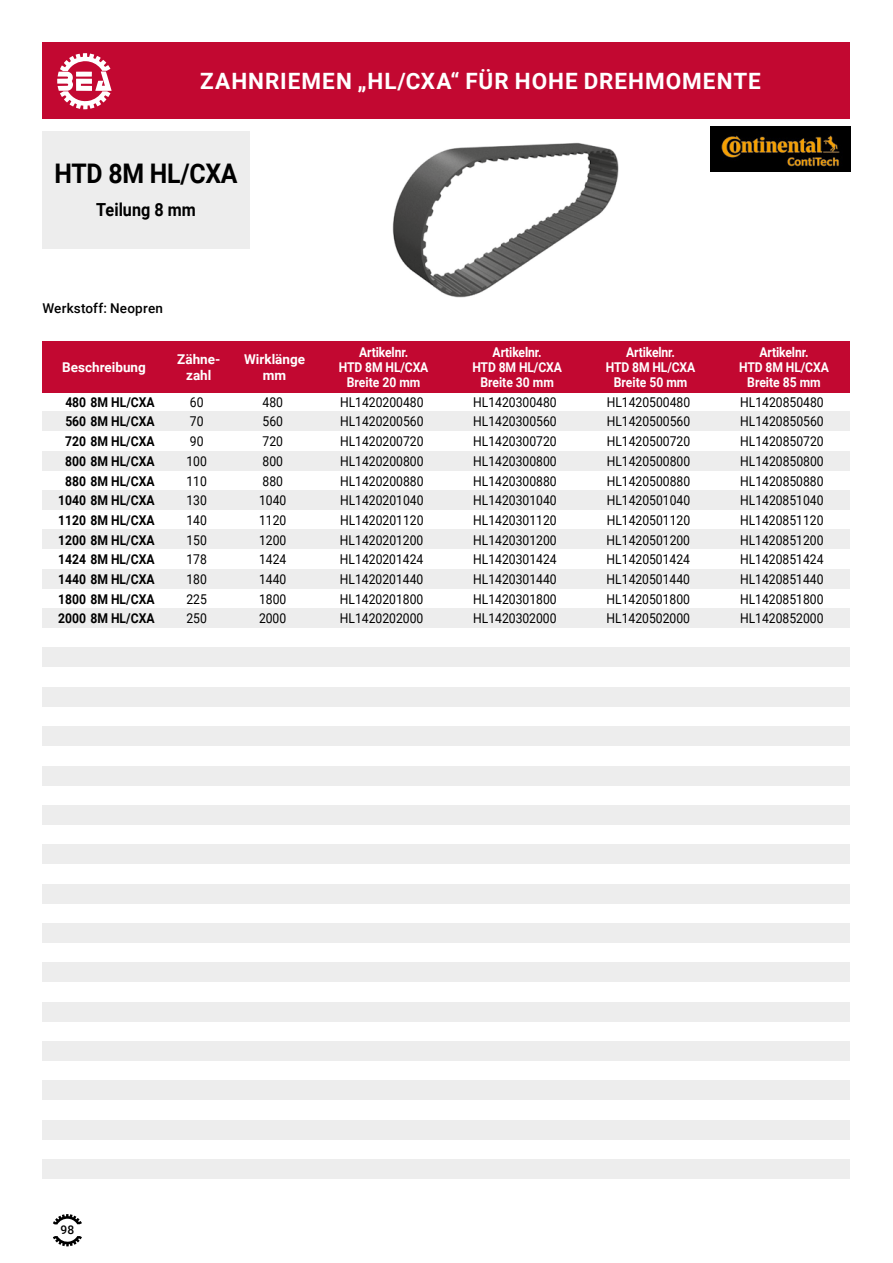
<style>
.page{position:relative;width:893px;height:1263px;background:#fff}
.page>*{position:absolute;margin:0;border:0;box-sizing:border-box;transform-origin:0 0}
.t1{font:700 27px "Roboto";letter-spacing:-.01em;color:#000;scale:.92 1}
.t2{font:700 22.5px "Roboto";letter-spacing:.045em;color:#fff}
.t3{font:700 18px "Roboto";color:#000;scale:.9 1}
.t4{font:13.5px "Roboto";color:#000;scale:.9 1}
.t5{font:700 13.5px "Roboto";color:#000;scale:.9 1}
.t6{font:700 13.5px/15px "Roboto";letter-spacing:-.01em;color:#fff;text-align:center;scale:.9 1}
.t7{font:700 13.5px/16.2px "Roboto";letter-spacing:-.01em;color:#fff;text-align:center}
.t8{font:500 13.5px "Roboto";letter-spacing:.015em;color:#000}
.t9{font:500 12px "Roboto";color:#000}
</style>
<div class="page">
<div style="left:43px;top:569px;width:807px;height:20px;background:#ededed"></div>
<div style="left:43px;top:529px;width:807px;height:20px;background:#ededed"></div>
<div style="left:43px;top:490px;width:807px;height:20px;background:#ededed"></div>
<div style="left:43px;top:451px;width:807px;height:19px;background:#ededed"></div>
<div style="left:43px;top:411px;width:807px;height:20px;background:#ededed"></div>
<div style="left:43px;top:608px;width:807px;height:20px;background:#ededed"></div>
<div style="left:43px;top:648px;width:807px;height:19px;background:#ededed"></div>
<div style="left:43px;top:687px;width:807px;height:20px;background:#ededed"></div>
<div style="left:43px;top:726px;width:807px;height:20px;background:#ededed"></div>
<div style="left:43px;top:766px;width:807px;height:19px;background:#ededed"></div>
<div style="left:43px;top:805px;width:807px;height:20px;background:#ededed"></div>
<div style="left:43px;top:844px;width:807px;height:20px;background:#ededed"></div>
<div style="left:43px;top:884px;width:807px;height:19px;background:#ededed"></div>
<div style="left:43px;top:923px;width:807px;height:20px;background:#ededed"></div>
<div style="left:43px;top:962px;width:807px;height:20px;background:#ededed"></div>
<div style="left:43px;top:1002px;width:807px;height:19px;background:#ededed"></div>
<div style="left:43px;top:1041px;width:807px;height:20px;background:#ededed"></div>
<div style="left:43px;top:1080px;width:807px;height:20px;background:#ededed"></div>
<div style="left:43px;top:1120px;width:807px;height:20px;background:#ededed"></div>
<div style="left:43px;top:1159px;width:807px;height:20px;background:#ededed"></div>
<div style="left:43px;top:341px;width:807px;height:51px;background:#c20831"></div>
<div style="left:43px;top:43px;width:807px;height:76px;background:#c20831"></div>
<svg style="left:57px;top:53px;width:55px;height:56px"></svg>
<svg style="left:53px;top:1214px;width:29px;height:10px"></svg>
<svg style="left:53px;top:1236px;width:29px;height:10px"></svg>
<div style="left:42px;top:131px;width:208px;height:117px;background:#ededed"></div>
<img style="left:710px;top:126px;width:140px;height:45px">
<img style="left:392px;top:142px;width:227px;height:156px">
<h2 class="t2" style="left:200px;top:65px;width:562px">ZAHNRIEMEN „HL/CXA“ FÜR HOHE DREHMOMENTE</h2>
<h1 class="t1" style="left:54px;top:155px;width:201px">HTD 8M HL/CXA</h1>
<h3 class="t3" style="left:96px;top:197px;width:112px">Teilung 8 mm</h3>
<p class="t8" style="left:43px;top:299px;width:122px">Werkstoff: Neopren</p>
<p class="t7" style="left:62px;top:358px;width:85px">Beschreibung</p>
<p class="t7" style="left:177px;top:350px;width:45px">Zähne&shy;zahl</p>
<p class="t7" style="left:244px;top:350px;width:62px">Wirklänge mm</p>
<p class="t6" style="left:339px;top:344px;width:101px">Artikelnr.<br>HTD 8M HL/CXA<br>Breite 20 mm</p>
<p class="t6" style="left:472px;top:344px;width:101px">Artikelnr.<br>HTD 8M HL/CXA<br>Breite 30 mm</p>
<p class="t6" style="left:606px;top:344px;width:101px">Artikelnr.<br>HTD 8M HL/CXA<br>Breite 50 mm</p>
<p class="t6" style="left:739px;top:344px;width:101px">Artikelnr.<br>HTD 8M HL/CXA<br>Breite 85 mm</p>
<p class="t5" style="left:65px;top:393px;width:101px">480 8M HL/CXA</p>
<p class="t4" style="left:190px;top:393px;width:17px">60</p>
<p class="t4" style="left:263px;top:393px;width:24px">480</p>
<p class="t4" style="left:340px;top:393px;width:94px">HL1420200480</p>
<p class="t4" style="left:473px;top:393px;width:94px">HL1420300480</p>
<p class="t4" style="left:607px;top:393px;width:94px">HL1420500480</p>
<p class="t4" style="left:740px;top:393px;width:94px">HL1420850480</p>
<p class="t5" style="left:65px;top:412px;width:101px">560 8M HL/CXA</p>
<p class="t4" style="left:190px;top:412px;width:17px">70</p>
<p class="t4" style="left:263px;top:412px;width:24px">560</p>
<p class="t4" style="left:340px;top:412px;width:94px">HL1420200560</p>
<p class="t4" style="left:473px;top:412px;width:94px">HL1420300560</p>
<p class="t4" style="left:607px;top:412px;width:94px">HL1420500560</p>
<p class="t4" style="left:740px;top:412px;width:94px">HL1420850560</p>
<p class="t5" style="left:65px;top:432px;width:101px">720 8M HL/CXA</p>
<p class="t4" style="left:190px;top:432px;width:17px">90</p>
<p class="t4" style="left:263px;top:432px;width:24px">720</p>
<p class="t4" style="left:340px;top:432px;width:94px">HL1420200720</p>
<p class="t4" style="left:473px;top:432px;width:94px">HL1420300720</p>
<p class="t4" style="left:607px;top:432px;width:94px">HL1420500720</p>
<p class="t4" style="left:740px;top:432px;width:94px">HL1420850720</p>
<p class="t5" style="left:65px;top:452px;width:101px">800 8M HL/CXA</p>
<p class="t4" style="left:186px;top:452px;width:24px">100</p>
<p class="t4" style="left:262px;top:452px;width:24px">800</p>
<p class="t4" style="left:340px;top:452px;width:94px">HL1420200800</p>
<p class="t4" style="left:473px;top:452px;width:94px">HL1420300800</p>
<p class="t4" style="left:607px;top:452px;width:94px">HL1420500800</p>
<p class="t4" style="left:740px;top:452px;width:94px">HL1420850800</p>
<p class="t5" style="left:65px;top:471px;width:101px">880 8M HL/CXA</p>
<p class="t4" style="left:186px;top:471px;width:24px">110</p>
<p class="t4" style="left:262px;top:471px;width:24px">880</p>
<p class="t4" style="left:340px;top:471px;width:94px">HL1420200880</p>
<p class="t4" style="left:473px;top:471px;width:94px">HL1420300880</p>
<p class="t4" style="left:607px;top:471px;width:94px">HL1420500880</p>
<p class="t4" style="left:740px;top:471px;width:94px">HL1420850880</p>
<p class="t5" style="left:58px;top:491px;width:109px">1040 8M HL/CXA</p>
<p class="t4" style="left:186px;top:491px;width:24px">130</p>
<p class="t4" style="left:259px;top:491px;width:32px">1040</p>
<p class="t4" style="left:340px;top:491px;width:94px">HL1420201040</p>
<p class="t4" style="left:473px;top:491px;width:94px">HL1420301040</p>
<p class="t4" style="left:607px;top:491px;width:94px">HL1420501040</p>
<p class="t4" style="left:740px;top:491px;width:94px">HL1420851040</p>
<p class="t5" style="left:58px;top:511px;width:109px">1120 8M HL/CXA</p>
<p class="t4" style="left:186px;top:511px;width:24px">140</p>
<p class="t4" style="left:259px;top:511px;width:32px">1120</p>
<p class="t4" style="left:340px;top:511px;width:94px">HL1420201120</p>
<p class="t4" style="left:473px;top:511px;width:94px">HL1420301120</p>
<p class="t4" style="left:607px;top:511px;width:94px">HL1420501120</p>
<p class="t4" style="left:740px;top:511px;width:94px">HL1420851120</p>
<p class="t5" style="left:58px;top:530px;width:109px">1200 8M HL/CXA</p>
<p class="t4" style="left:186px;top:530px;width:24px">150</p>
<p class="t4" style="left:259px;top:530px;width:32px">1200</p>
<p class="t4" style="left:340px;top:530px;width:94px">HL1420201200</p>
<p class="t4" style="left:473px;top:530px;width:94px">HL1420301200</p>
<p class="t4" style="left:607px;top:530px;width:94px">HL1420501200</p>
<p class="t4" style="left:740px;top:530px;width:94px">HL1420851200</p>
<p class="t5" style="left:58px;top:550px;width:109px">1424 8M HL/CXA</p>
<p class="t4" style="left:186px;top:550px;width:24px">178</p>
<p class="t4" style="left:259px;top:550px;width:32px">1424</p>
<p class="t4" style="left:340px;top:550px;width:94px">HL1420201424</p>
<p class="t4" style="left:473px;top:550px;width:94px">HL1420301424</p>
<p class="t4" style="left:607px;top:550px;width:94px">HL1420501424</p>
<p class="t4" style="left:740px;top:550px;width:94px">HL1420851424</p>
<p class="t5" style="left:58px;top:570px;width:109px">1440 8M HL/CXA</p>
<p class="t4" style="left:186px;top:570px;width:24px">180</p>
<p class="t4" style="left:259px;top:570px;width:32px">1440</p>
<p class="t4" style="left:340px;top:570px;width:94px">HL1420201440</p>
<p class="t4" style="left:473px;top:570px;width:94px">HL1420301440</p>
<p class="t4" style="left:607px;top:570px;width:94px">HL1420501440</p>
<p class="t4" style="left:740px;top:570px;width:94px">HL1420851440</p>
<p class="t5" style="left:58px;top:589px;width:109px">1800 8M HL/CXA</p>
<p class="t4" style="left:186px;top:589px;width:24px">225</p>
<p class="t4" style="left:259px;top:589px;width:32px">1800</p>
<p class="t4" style="left:340px;top:589px;width:94px">HL1420201800</p>
<p class="t4" style="left:473px;top:589px;width:94px">HL1420301800</p>
<p class="t4" style="left:607px;top:589px;width:94px">HL1420501800</p>
<p class="t4" style="left:740px;top:589px;width:94px">HL1420851800</p>
<p class="t5" style="left:58px;top:609px;width:109px">2000 8M HL/CXA</p>
<p class="t4" style="left:186px;top:609px;width:24px">250</p>
<p class="t4" style="left:259px;top:609px;width:32px">2000</p>
<p class="t4" style="left:340px;top:609px;width:94px">HL1420202000</p>
<p class="t4" style="left:473px;top:609px;width:94px">HL1420302000</p>
<p class="t4" style="left:607px;top:609px;width:94px">HL1420502000</p>
<p class="t4" style="left:740px;top:609px;width:94px">HL1420852000</p>
<p class="t9" style="left:61px;top:1221px;width:15px">98</p>
</div>
